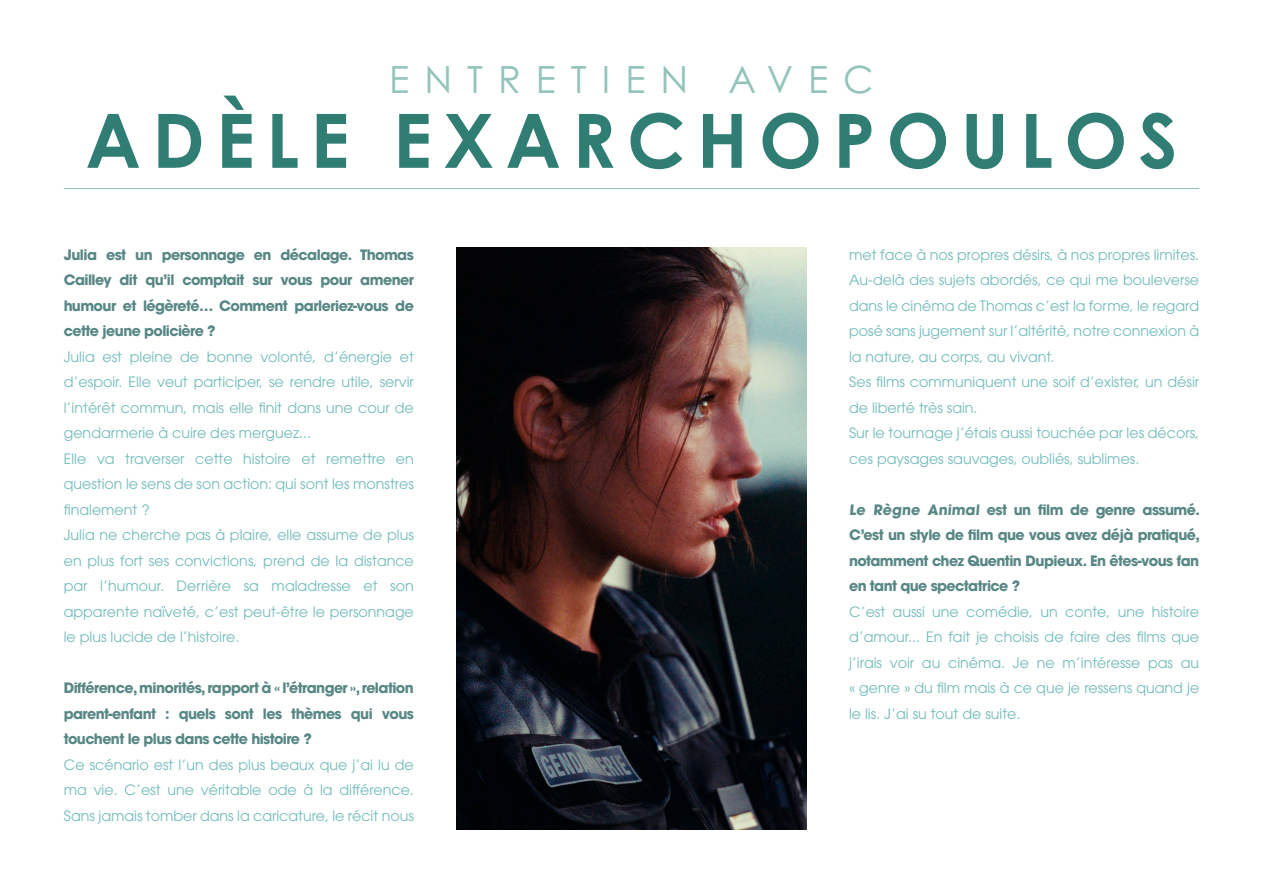
<style>
.page{position:relative;width:1263px;height:893px;background:#fff}
.page>*{position:absolute;margin:0;border:0;box-sizing:border-box;transform-origin:0 0}
.t1{font:700 75px "Century Gothic Pro";letter-spacing:.15em;color:#307e73}
.t2{font:37.5px "Century Gothic Pro";letter-spacing:.4em;color:#92c4ba}
.t3{font:14.25px/25.5px "ITC Avant Garde Pro";color:#72bbbb}
.t4{font:700 14.25px/25.5px "ITC Avant Garde Pro";letter-spacing:-.04em;color:#578785;text-align:justify}
</style>
<div class="page">
<img style="left:456px;top:248px;width:350px;height:581px">
<hr style="left:64px;top:188px;width:1135px;height:1px;background:#92c4ba">
<h2 class="t2" style="left:389px;top:56px;width:486px">ENTRETIEN AVEC</h2>
<h1 class="t1" style="left:85px;top:94px;width:1093px">ADÈLE EXARCHOPOULOS</h1>
<p class="t4" style="left:64px;top:242px;width:352px">Julia est un personnage en décalage. Thomas Cailley dit qu’il comptait sur vous pour amener humour et légèreté… Comment parleriez-vous de cette jeune policière ?</p>
<p class="t3" style="left:64px;top:344px;width:352px">Julia est pleine de bonne volonté, d’énergie et d’espoir. Elle veut participer, se rendre utile, servir l’intérêt commun, mais elle finit dans une cour de gendarmerie à cuire des merguez...<br>Elle va traverser cette histoire et remettre en question le sens de son action: qui sont les monstres finalement ?<br>Julia ne cherche pas à plaire, elle assume de plus en plus fort ses convictions, prend de la distance par l’humour. Derrière sa maladresse et son apparente naïveté, c’est peut-être le personnage le plus lucide de l’histoire.</p>
<p class="t4" style="left:64px;top:675px;width:352px">Différence, minorités, rapport à « l’étranger », relation parent-enfant : quels sont les thèmes qui vous touchent le plus dans cette histoire ?</p>
<p class="t3" style="left:64px;top:751px;width:352px;text-align:justify">Ce scénario est l’un des plus beaux que j’ai lu de ma vie. C’est une véritable ode à la différence.<br>Sans jamais tomber dans la caricature, le récit nous</p>
<p class="t3" style="left:849px;top:241px;width:352px">met face à nos propres désirs, à nos propres limites.<br>Au-delà des sujets abordés, ce qui me bouleverse dans le cinéma de Thomas c’est la forme, le regard posé sans jugement sur l’altérité, notre connexion à la nature, au corps, au vivant.<br>Ses films communiquent une soif d’exister, un désir de liberté très sain.<br>Sur le tournage j’étais aussi touchée par les décors, ces paysages sauvages, oubliés, sublimes.</p>
<p class="t4" style="left:849px;top:497px;width:352px">Le Règne Animal est un film de genre assumé.<br>C’est un style de film que vous avez déjà pratiqué, notamment chez Quentin Dupieux. En êtes-vous fan en tant que spectatrice ?</p>
<p class="t3" style="left:849px;top:599px;width:352px;text-align:justify">C’est aussi une comédie, un conte, une histoire d’amour... En fait je choisis de faire des films que j’irais voir au cinéma. Je ne m’intéresse pas au « genre » du film mais à ce que je ressens quand je le lis. J’ai su tout de suite.</p>
</div>
